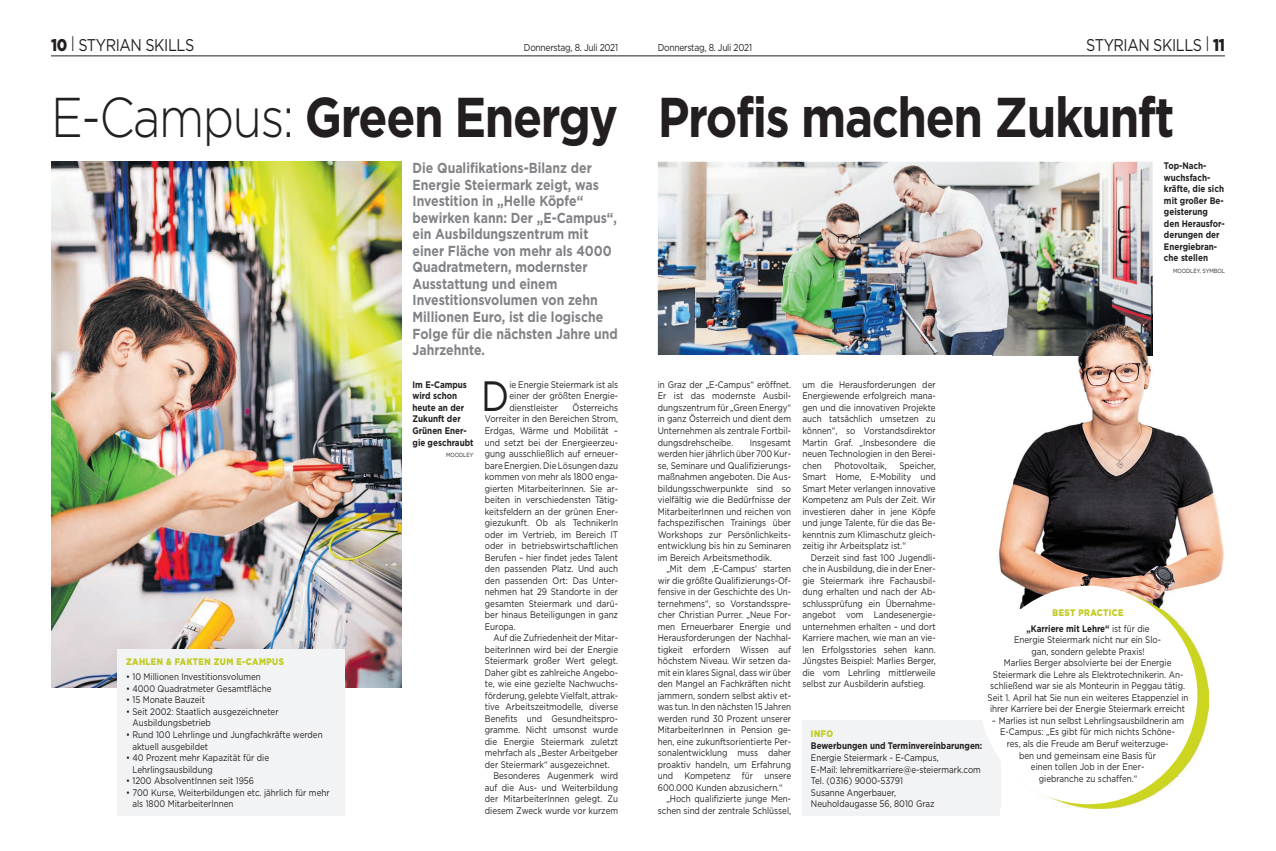
<style>
.page{position:relative;width:1276px;height:851px;background:#fff}
.page>*{position:absolute;margin:0;border:0;box-sizing:border-box;transform-origin:0 0}
.t1{font:700 56px "Gotham";letter-spacing:-.03em;color:#231f20;scale:.85 1}
.t2{font:42.4px "Gotham";color:#231f20;scale:.85 1}
.t3{font:17px "Gotham";letter-spacing:-.03em;color:#231f20;scale:.85 1}
.t4{font:700 14.5px/16.5px "Gotham";color:#808285;scale:.85 1}
.t5{font:10px "Gotham";letter-spacing:-.03em;color:#231f20;scale:.85 1}
.t6{font:9.5px/11.5px "Gotham";color:#231f20;text-align:justify;scale:.85 1}
.t7{font:700 9.5px/11.5px "Gotham";color:#231f20;scale:.85 1}
.t8{font:900 9.5px "Gotham";letter-spacing:.05em;color:#c1cb1f;scale:.85 1}
.t9{font:6px "Gotham";color:#231f20;scale:.85 1}
.s1{font-weight:900}
.s2{font-size:16px}
.s3{font-weight:300}
.s4{font-weight:900;color:#c1cb1f}
.s5{font-weight:400}
</style>
<div class="page">
<hr style="left:51px;top:56px;width:1174px;height:1px;background:#231f20">
<img style="left:51px;top:162px;width:350px;height:525px">
<img style="left:658px;top:162px;width:494px;height:193px">
<div style="left:802px;top:720px;width:198px;height:95px;background:#f2f3f4"></div>
<div style="left:118px;top:648px;width:227px;height:167px;background:#f2f3f4"></div>
<img style="left:992px;top:314px;width:232px;height:276px">
<img style="left:992px;top:314px;width:160px;height:41px">
<img style="left:1155px;top:608px;width:53px;height:169px">
<img style="left:1000px;top:777px;width:177px;height:31px">
<img style="left:1019px;top:590px;width:154px;height:18px">
<div style="left:979px;top:585px;width:218px;height:219px;background:#fff;border-radius:50%"></div>
<h3 class="t3" style="left:51px;top:34px;width:170px"><span class="s1">10</span> <span class="s2">|</span> STYRIAN SKILLS</h3>
<p class="t5" style="left:524px;top:41px;width:112px">Donnerstag, 8. Juli 2021</p>
<p class="t5" style="left:658px;top:41px;width:112px">Donnerstag, 8. Juli 2021</p>
<h3 class="t3" style="left:1086px;top:34px;width:165px">STYRIAN SKILLS <span class="s2">|</span> <span class="s1">11</span></h3>
<h1 class="t1" style="left:51px;top:80px;width:668px"><span class="s3">E-Campus:</span> Green Energy</h1>
<p class="t4" style="left:412px;top:160px;width:243px">Die Qualifikations-Bilanz der<br>Energie Steiermark zeigt, was<br>Investition in „Helle Köpfe“ bewirken kann: Der „E-Campus“, ein Ausbildungszentrum mit einer Fläche von mehr als 4000<br>Quadratmetern, modernster<br>Ausstattung und einem<br>Investitionsvolumen von zehn<br>Millionen Euro, ist die logische<br>Folge für die nächsten Jahre und<br>Jahrzehnte.</p>
<p class="t8" style="left:126px;top:654px;width:187px">ZAHLEN &amp; FAKTEN ZUM E-CAMPUS</p>
<p class="t6" style="left:126px;top:671px;width:160px">• 10 Millionen Investitionsvolumen</p>
<p class="t6" style="left:126px;top:682px;width:172px">• 4000 Quadratmeter Gesamtfläche</p>
<p class="t6" style="left:126px;top:694px;width:94px">• 15 Monate Bauzeit</p>
<p class="t6" style="left:132px;top:705px;width:173px;text-indent:-6px">• Seit 2002: Staatlich ausgezeichneter<br>Ausbildungsbetrieb</p>
<p class="t6" style="left:132px;top:728px;width:225px;text-indent:-6px">• Rund 100 Lehrlinge und Jungfachkräfte werden aktuell ausgebildet</p>
<p class="t6" style="left:132px;top:751px;width:162px;text-indent:-6px">• 40 Prozent mehr Kapazität für die<br>Lehrlingsausbildung</p>
<p class="t6" style="left:126px;top:774px;width:152px">• 1200 AbsolventInnen seit 1956</p>
<p class="t6" style="left:132px;top:786px;width:233px;text-indent:-6px">• 700 Kurse, Weiterbildungen etc. jährlich für mehr als 1800 MitarbeiterInnen</p>
<p class="t7" style="left:412px;top:378px;width:73px">Im E-Campus wird schon heute an der<br>Zukunft der<br>Grünen Ener&shy;gie geschraubt</p>
<p class="t9" style="left:446px;top:451px;width:34px">MOODLEY</p>
<h2 class="t2" style="left:481px;top:369px;width:35px">D</h2>
<p class="t6" style="left:509px;top:378px;width:129px">ie Energie Steiermark ist als einer der größten Energie&shy;dienstleister</p>
<p class="t6" style="left:485px;top:401px;width:158px;text-indent:88px">Österreichs Vorreiter in den Bereichen Strom, Erdgas, Wärme und Mobilität – und setzt bei der Energieerzeu&shy;gung ausschließlich auf erneuer&shy;bare Energien. Die Lösungen dazu kommen von mehr als 1800 enga&shy;gierten MitarbeiterInnen. Sie ar&shy;beiten in verschiedensten Tätig&shy;keitsfeldern an der grünen Ener&shy;giezukunft. Ob als TechnikerIn oder im Vertrieb, im Bereich IT oder in betriebswirtschaftlichen Berufen – hier findet jedes Talent den passenden Platz. Und auch den passenden Ort: Das Unter&shy;nehmen hat 29 Standorte in der gesamten Steiermark und darü&shy;ber hinaus Beteiligungen in ganz Europa.</p>
<p class="t6" style="left:493px;top:631px;width:148px">Auf die Zufriedenheit der Mitar-</p>
<p class="t6" style="left:485px;top:643px;width:158px">beiterInnen wird bei der Energie</p>
<p class="t6" style="left:485px;top:654px;width:158px">Steiermark großer Wert gelegt.</p>
<p class="t6" style="left:485px;top:666px;width:158px">Daher gibt es zahlreiche Angebo-</p>
<p class="t6" style="left:485px;top:677px;width:158px">te, wie eine gezielte Nachwuchs-</p>
<p class="t6" style="left:485px;top:689px;width:158px">förderung, gelebte Vielfalt, attrak-</p>
<p class="t6" style="left:485px;top:700px;width:158px">tive Arbeitszeitmodelle, diverse</p>
<p class="t6" style="left:485px;top:712px;width:158px">Benefits und Gesundheitspro-</p>
<p class="t6" style="left:485px;top:723px;width:158px">gramme. Nicht umsonst wurde</p>
<p class="t6" style="left:485px;top:735px;width:158px">die Energie Steiermark zuletzt</p>
<p class="t6" style="left:485px;top:746px;width:158px">mehrfach als „Bester Arbeitgeber</p>
<p class="t6" style="left:485px;top:758px;width:148px">der Steiermark“ ausgezeichnet.</p>
<p class="t6" style="left:493px;top:770px;width:148px">Besonderes Augenmerk wird</p>
<p class="t6" style="left:485px;top:781px;width:158px">auf die Aus- und Weiterbildung</p>
<p class="t6" style="left:485px;top:793px;width:158px">der MitarbeiterInnen gelegt. Zu</p>
<p class="t6" style="left:485px;top:804px;width:158px">diesem Zweck wurde vor kurzem</p>
<h1 class="t1" style="left:658px;top:80px;width:609px">Profis machen Zukunft</h1>
<p class="t7" style="left:1164px;top:160px;width:73px">Top-Nach&shy;wuchsfach&shy;kräfte, die sich mit großer Be&shy;geisterung den Herausfor&shy;derungen der<br>Energiebran&shy;che stellen</p>
<p class="t9" style="left:1173px;top:267px;width:62px">MOODLEY, SYMBOL</p>
<p class="t6" style="left:658px;top:378px;width:158px">in Graz der „E-Campus“ eröffnet.<br>Er ist das modernste Ausbil&shy;dungszentrum für „Green Energy“ in ganz Österreich und dient dem Unternehmen als zentrale Fortbil&shy;dungsdrehscheibe.</p>
<p class="t6" style="left:658px;top:436px;width:158px;text-indent:92px">Insgesamt werden hier jährlich über 700 Kur&shy;se, Seminare und Qualifizierungs&shy;maßnahmen angeboten. Die Aus&shy;bildungsschwerpunkte sind so vielfältig wie die Bedürfnisse der MitarbeiterInnen und reichen von fachspezifischen Trainings über Workshops zur Persönlichkeits&shy;entwicklung bis hin zu Seminaren im Bereich Arbeitsmethodik.</p>
<p class="t6" style="left:666px;top:562px;width:148px">„Mit dem ‚E-Campus‘ starten</p>
<p class="t6" style="left:658px;top:574px;width:158px">wir die größte Qualifizierungs-Of-</p>
<p class="t6" style="left:658px;top:585px;width:158px">fensive in der Geschichte des Un-</p>
<p class="t6" style="left:658px;top:597px;width:158px">ternehmens“, so Vorstandsspre-</p>
<p class="t6" style="left:658px;top:608px;width:158px">cher Christian Purrer. „Neue For-</p>
<p class="t6" style="left:658px;top:620px;width:158px">men Erneuerbarer Energie und</p>
<p class="t6" style="left:658px;top:631px;width:158px">Herausforderungen der Nachhal-</p>
<p class="t6" style="left:658px;top:643px;width:158px">tigkeit erfordern Wissen auf</p>
<p class="t6" style="left:658px;top:654px;width:158px">höchstem Niveau. Wir setzen da-</p>
<p class="t6" style="left:658px;top:666px;width:158px">mit ein klares Signal, dass wir über</p>
<p class="t6" style="left:658px;top:677px;width:158px">den Mangel an Fachkräften nicht</p>
<p class="t6" style="left:658px;top:689px;width:158px">jammern, sondern selbst aktiv et-</p>
<p class="t6" style="left:658px;top:700px;width:158px">was tun. In den nächsten 15 Jahren</p>
<p class="t6" style="left:658px;top:712px;width:158px">werden rund 30 Prozent unserer</p>
<p class="t6" style="left:658px;top:723px;width:158px">MitarbeiterInnen in Pension ge-</p>
<p class="t6" style="left:658px;top:735px;width:158px">hen, eine zukunftsorientierte Per-</p>
<p class="t6" style="left:658px;top:746px;width:158px">sonalentwicklung muss daher</p>
<p class="t6" style="left:658px;top:758px;width:158px">proaktiv handeln, um Erfahrung</p>
<p class="t6" style="left:658px;top:770px;width:158px">und Kompetenz für unsere</p>
<p class="t6" style="left:658px;top:781px;width:148px">600.000 Kunden abzusichern.“</p>
<p class="t6" style="left:666px;top:793px;width:148px">„Hoch qualifizierte junge Men-</p>
<p class="t6" style="left:658px;top:804px;width:158px">schen sind der zentrale Schlüssel,</p>
<p class="t6" style="left:802px;top:378px;width:158px">um die Herausforderungen der Energiewende erfolgreich mana&shy;gen und die innovativen Projekte auch tatsächlich umsetzen zu können“, so Vorstandsdirektor Martin Graf. „Insbesondere die neuen Technologien in den Berei&shy;chen</p>
<p class="t6" style="left:802px;top:459px;width:158px;text-indent:97px">Speicher, Smart Home, E-Mobility und Smart Meter verlangen innovative Kompetenz am Puls der Zeit. Wir investieren daher in jene Köpfe und junge Talente, für die das Be&shy;kenntnis zum Klimaschutz gleich&shy;zeitig ihr Arbeitsplatz ist.“</p>
<p class="t6" style="left:802px;top:551px;width:158px;text-indent:9px">Derzeit sind fast 100 Jugendli&shy;che in Ausbildung, die in der Ener&shy;gie Steiermark ihre Fachausbil&shy;dung erhalten und nach der Ab&shy;schlussprüfung ein Übernahme&shy;angebot vom Landesenergie&shy;unternehmen erhalten – und dort Karriere machen, wie man an vie&shy;len Erfolgsstories sehen kann.<br>Jüngstes Beispiel: Marlies Berger, die vom Lehrling mittlerweile selbst zur Ausbilderin aufstieg.</p>
<p class="t6" style="left:834px;top:459px;width:63px">Photovoltaik,</p>
<p class="t7" style="left:1026px;top:604px;width:146px;line-height:15.8px;text-align:center"><span class="s4">BEST PRACTICE<br></span>„Karriere mit Lehre“ <span class="s5">ist für die</span></p>
<p class="t6" style="left:987px;top:634px;width:238px;text-align:center">Energie Steiermark nicht nur ein Slo-<br>gan, sondern gelebte Praxis!<br>Marlies Berger absolvierte bei der Energie Steiermark die Lehre als Elektrotechnikerin. An&shy;schließend war sie als Monteurin in Peggau tätig.<br>Seit 1. April hat Sie nun ein weiteres Etappenziel in ihrer Karriere bei der Energie Steiermark erreicht</p>
<p class="t6" style="left:992px;top:714px;width:228px;text-align:center">– M arlies ist nun selbst Lehrlingsausbildnerin am E-Campus: „Es gibt für mich nichts Schöne-<br>res, als die Freude am Beruf weiterzuge-<br>ben und gemeinsam eine Basis für<br>einen tollen Job in der Ener-<br>giebranche zu schaffen.“</p>
<p class="t8" style="left:811px;top:726px;width:28px">INFO</p>
<p class="t7" style="left:811px;top:740px;width:203px">Bewerbungen und Terminvereinbarungen:</p>
<p class="t6" style="left:811px;top:751px;width:201px;text-align:left">Energie Steiermark - E-Campus,<br>E-Mail: lehremitkarriere@e-steiermark.com<br>Tel. (0316) 9000-53791<br>Susanne Angerbauer,<br>Neuholdaugasse 56, 8010 Graz</p>
</div>
